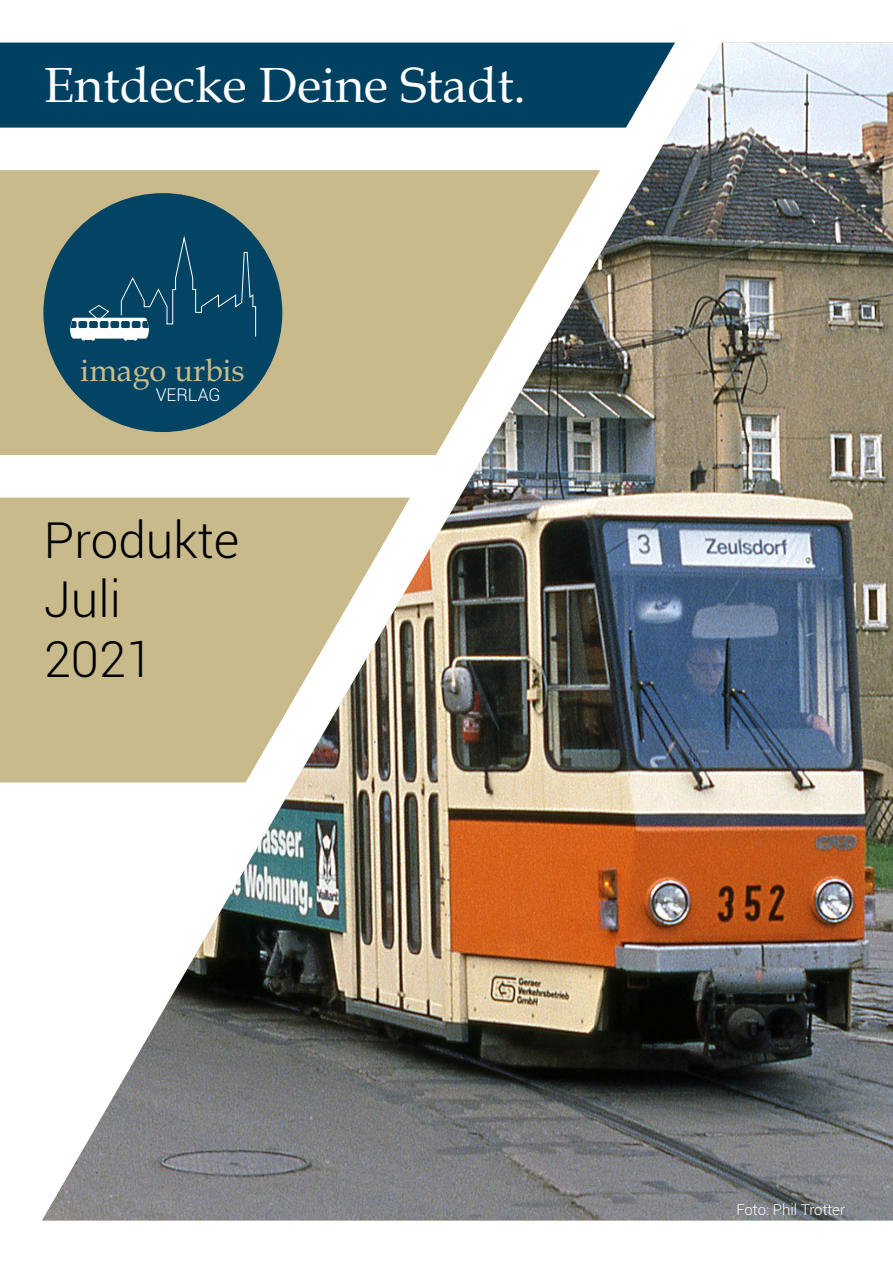
<style>
.page{position:relative;width:893px;height:1263px;background:#fff}
.page>*{position:absolute;margin:0;border:0;box-sizing:border-box;transform-origin:0 0}
.t1{font:49.5px "Book Antiqua";color:#fff}
.t2{font:300 49.5px "Roboto";color:#000001}
.t3{font:31.05px "Book Antiqua";color:#cbbd8b}
.t4{font:300 17.7px "Roboto";color:#fff}
.t5{font:300 15px "Roboto";color:#fff}
</style>
<div class="page">
<div style="left:0;top:43px;width:42px;height:85px;background:#004162"></div>
<div style="left:0;top:170px;width:42px;height:285px;background:#c8ba8b"></div>
<div style="left:0;top:498px;width:42px;height:284px;background:#c8ba8b"></div>
<img style="left:42px;top:43px;width:851px;height:1177px">
<div style="left:43px;top:193px;width:239px;height:239px;background:#034464;border-radius:50%"></div>
<svg style="left:70px;top:234px;width:187px;height:107px"></svg>
<p class="t1" style="left:44px;top:50px;width:483px">Entdecke Deine Stadt.</p>
<p class="t3" style="left:80px;top:348px;width:166px">imago urbis</p>
<p class="t4" style="left:156px;top:383px;width:67px">VERLAG</p>
<p class="t2" style="left:44px;top:506px;width:197px">Produkte</p>
<p class="t2" style="left:44px;top:565px;width:79px">Juli</p>
<p class="t2" style="left:44px;top:625px;width:111px">2021</p>
<p class="t5" style="left:736px;top:1199px;width:110px">Foto: Phil Trotter</p>
</div>
